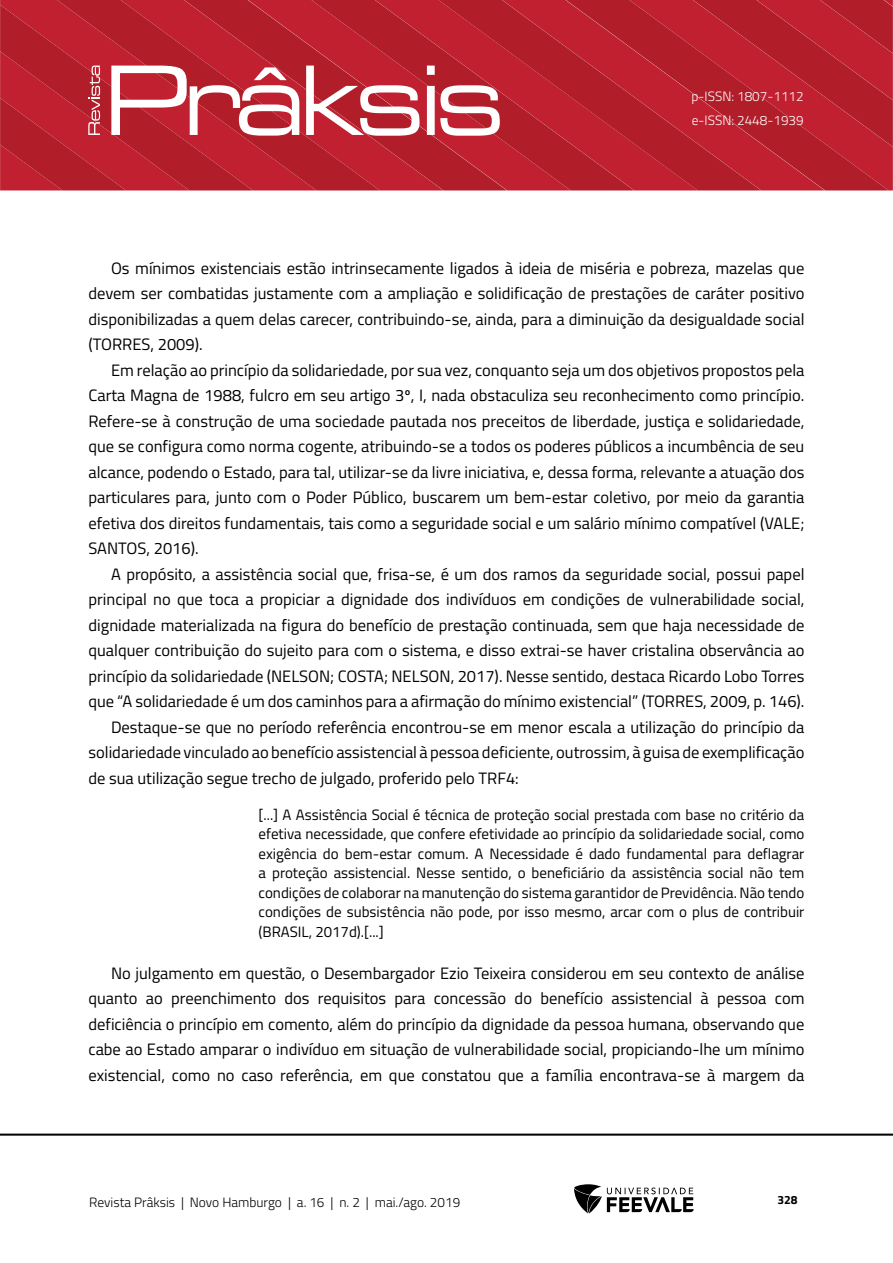
<style>
.page{position:relative;width:893px;height:1263px;background:#fff}
.page>*{position:absolute;margin:0;border:0;box-sizing:border-box;transform-origin:0 0}
.Corpo_de_texto{font:16.5px/25.5px "Titillium Web";color:#000;text-align:justify}
.Citação{font:15px/19.5px "Titillium Web";color:#000;text-align:justify}
.t1{font:300 13.5px "Titillium Web";color:#000}
.t2{font:300 13.5px/24px "Titillium Web";color:#fff}
.t3{font:700 12px "Titillium Web";color:#000}
</style>
<div class="page">
<svg style="left:0;top:5px;width:56px;height:46px;background:#b7202d"></svg>
<svg style="left:56px;top:0;width:128px;height:51px;background:#b81f2d"></svg>
<svg style="left:184px;top:0;width:127px;height:51px;background:#b8202d"></svg>
<svg style="left:311px;top:0;width:127px;height:51px;background:#b8202d"></svg>
<svg style="left:438px;top:0;width:127px;height:190px;background:#b9202d"></svg>
<svg style="left:565px;top:0;width:324px;height:190px;background:#b8202d"></svg>
<svg style="left:692px;top:0;width:201px;height:147px;background:#b8202d"></svg>
<hr style="left:0;top:1133px;width:893px;height:3px;background:#000">
<svg style="left:574px;top:1184px;width:120px;height:29px"></svg>
<svg style="left:0;top:51px;width:500px;height:139px;background:#c13d48"></svg>
<p class="t2" style="left:691px;top:84px;width:114px">p-ISSN: 1807-1112 e-ISSN: 2448-1939</p>
<p class="Corpo_de_texto" style="left:88px;top:254px;width:717px;text-indent:22px">Os mínimos existenciais estão intrinsecamente ligados à ideia de miséria e pobreza, mazelas que devem ser combatidas justamente com a ampliação e solidificação de prestações de caráter positivo disponibilizadas a quem delas carecer, contribuindo-se, ainda, para a diminuição da desigualdade social (TORRES, 2009).</p>
<p class="Corpo_de_texto" style="left:88px;top:356px;width:718px;text-indent:22px">Em relação ao princípio da solidariedade, por sua vez, conquanto seja um dos objetivos propostos pela Carta Magna de 1988, fulcro em seu artigo 3º, I, nada obstaculiza seu reconhecimento como princípio.<br>Refere-se à construção de uma sociedade pautada nos preceitos de liberdade, justiça e solidariedade, que se configura como norma cogente, atribuindo-se a todos os poderes públicos a incumbência de seu alcance, podendo o Estado, para tal, utilizar-se da livre iniciativa, e, dessa forma, relevante a atuação dos particulares para, junto com o Poder Público, buscarem um bem-estar coletivo, por meio da garantia efetiva dos direitos fundamentais, tais como a seguridade social e um salário mínimo compatível (VALE; SANTOS, 2016).</p>
<p class="Corpo_de_texto" style="left:88px;top:560px;width:717px;text-indent:22px">A propósito, a assistência social que, frisa-se, é um dos ramos da seguridade social, possui papel principal no que toca a propiciar a dignidade dos indivíduos em condições de vulnerabilidade social, dignidade materializada na figura do benefício de prestação continuada, sem que haja necessidade de qualquer contribuição do sujeito para com o sistema, e disso extrai-se haver cristalina observância ao princípio da solidariedade (NELSON; COSTA; NELSON, 2017). Nesse sentido, destaca Ricardo Lobo Torres que “A solidariedade é um dos caminhos para a afirmação do mínimo existencial” (TORRES, 2009, p. 146).</p>
<p class="Corpo_de_texto" style="left:88px;top:713px;width:717px;text-indent:22px">Destaque-se que no período referência encontrou-se em menor escala a utilização do princípio da solidariedade vinculado ao benefício assistencial à pessoa deficiente, outrossim, à guisa de exemplificação de sua utilização segue trecho de julgado, proferido pelo TRF4:</p>
<p class="Citação" style="left:259px;top:804px;width:547px">[...] A Assistência Social é técnica de proteção social prestada com base no critério da efetiva necessidade, que confere efetividade ao princípio da solidariedade social, como exigência do bem-estar comum. A Necessidade é dado fundamental para deflagrar a proteção assistencial. Nesse sentido, o beneficiário da assistência social não tem condições de colaborar na manutenção do sistema garantidor de Previdência. Não tendo condições de subsistência não pode, por isso mesmo, arcar com o plus de contribuir (BRASIL, 2017d).[...]</p>
<p class="Corpo_de_texto" style="left:88px;top:959px;width:717px;text-indent:22px">No julgamento em questão, o Desembargador Ezio Teixeira considerou em seu contexto de análise quanto ao preenchimento dos requisitos para concessão do benefício assistencial à pessoa com deficiência o princípio em comento, além do princípio da dignidade da pessoa humana, observando que cabe ao Estado amparar o indivíduo em situação de vulnerabilidade social, propiciando-lhe um mínimo existencial, como no caso referência, em que constatou que a família encontrava-se à margem da</p>
<p class="t1" style="left:89px;top:1192px;width:372px">Revista Prâksis | Novo Hamburgo | a. 16 | n. 2 | mai./ago. 2019</p>
<p class="t3" style="left:777px;top:1190px;width:22px">328</p>
</div>
